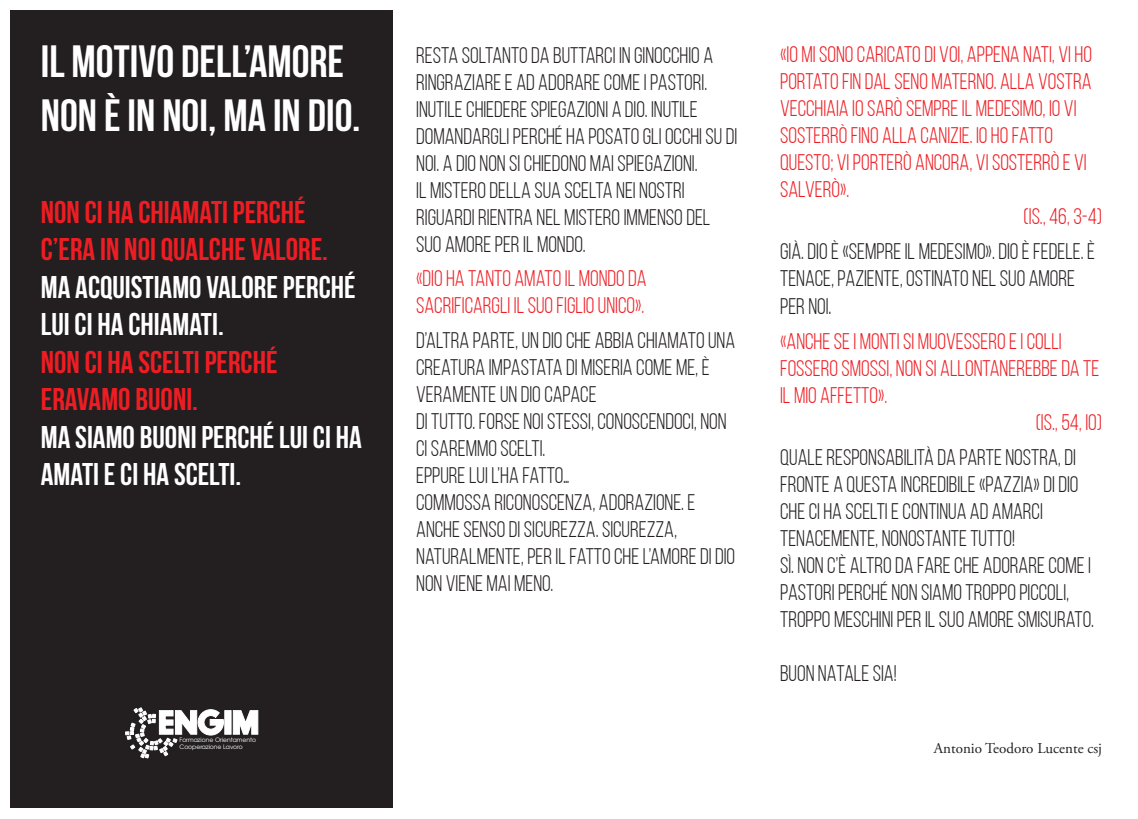
<style>
.page{position:relative;width:1138px;height:819px;background:#fff}
.page>*{position:absolute;margin:0;border:0;box-sizing:border-box;transform-origin:0 0}
.t1{font:700 45px/54px "Bebas Neue";color:#fff}
.t2{font:700 31.25px/37.5px "Bebas Neue";color:#fff}
.t3{font:700 31.25px/37.5px "Bebas Neue";color:#ee1d23}
.t4{font:22.5px/27px "Bebas Neue";color:#231f20}
.t5{font:22.5px/27px "Bebas Neue";color:#ee1d23}
.t6{font:15px "Adobe Garamond Pro";color:#231f20}
.t7{font:6px/7.2px "Te X Gyre Adventor";color:#fff}
.s1{font-size:23.75px}
</style>
<div class="page">
<div style="left:11px;top:11px;width:382px;height:797px;background:#231f20"></div>
<div style="left:225px;top:710px;width:6px;height:24px;background:#fff"></div>
<svg style="left:233px;top:710px;width:25px;height:24px"></svg>
<svg style="left:125px;top:707px;width:99px;height:52px"></svg>
<h1 class="t1" style="left:41px;top:34px;width:321px">IL MOTIVO DELL’AMORE<br>NON È IN NOI, MA IN DIO.</h1>
<h2 class="t3" style="left:41px;top:193px;width:289px">NON CI HA CHIAMATI PERCHÉ<br>C’ERA IN NOI QUALCHE VALORE.</h2>
<h2 class="t2" style="left:41px;top:268px;width:316px">MA ACQUISTIAMO VALORE PERCHÉ<br>LUI CI HA CHIAMATI.</h2>
<h2 class="t3" style="left:41px;top:343px;width:238px">NON CI HA SCELTI PERCHÉ<br>ERAVAMO BUONI.</h2>
<h2 class="t2" style="left:41px;top:418px;width:322px">MA SIAMO BUONI PERCHÉ LUI CI HA<br>AMATI E CI HA SCELTI.</h2>
<p class="t7" style="left:179px;top:735px;width:78px">Formazione Orientamento<br>Cooperazione Lavoro</p>
<p class="t4" style="left:416px;top:41px;width:323px">RESTA SOLTANTO DA BUTTARCI IN GINOCCHIO A RINGRAZIARE E AD ADORARE COME I PASTORI.<br>INUTILE CHIEDERE SPIEGAZIONI A DIO. INUTILE DOMANDARGLI PERCHÉ HA POSATO GLI OCCHI SU DI NOI. A DIO NON SI CHIEDONO MAI SPIEGAZIONI.<br>IL MISTERO DELLA SUA SCELTA NEI NOSTRI RIGUARDI RIENTRA NEL MISTERO IMMENSO DEL SUO AMORE PER IL MONDO.</p>
<p class="t5" style="left:416px;top:265px;width:232px">«DIO HA TANTO AMATO IL MONDO DA<br>SACRIFICARGLI IL SUO FIGLIO UNICO».</p>
<p class="t4" style="left:416px;top:326px;width:320px">D’ALTRA PARTE, UN DIO CHE ABBIA CHIAMATO UNA CREATURA IMPASTATA DI MISERIA COME ME, È VERAMENTE UN DIO CAPACE<br>DI TUTTO. FORSE NOI STESSI, CONOSCENDOCI, NON CI SAREMMO SCELTI.<br>EPPURE LUI L’HA FATTO…<br>COMMOSSA RICONOSCENZA, ADORAZIONE. E ANCHE SENSO DI SICUREZZA. SICUREZZA, NATURALMENTE, PER IL FATTO CHE L’AMORE DI DIO NON VIENE MAI MENO.</p>
<p class="t5" style="left:780px;top:41px;width:313px">«IO MI SONO CARICATO DI VOI, APPENA NATI, VI HO</p>
<p class="t5" style="left:780px;top:68px;width:313px">PORTATO FIN DAL SENO MATERNO. ALLA VOSTRA</p>
<p class="t5" style="left:780px;top:95px;width:298px">VECCHIAIA IO SARÒ SEMPRE IL MEDESIMO, IO VI</p>
<p class="t5" style="left:780px;top:122px;width:274px">SOSTERRÒ FINO ALLA CANIZIE. IO HO FATTO</p>
<p class="t5" style="left:780px;top:149px;width:308px">QUESTO; VI PORTERÒ ANCORA, VI SOSTERRÒ E VI</p>
<p class="t5" style="left:780px;top:176px;width:71px">SALVERÒ».</p>
<p class="t5" style="left:1023px;top:203px;width:80px">(IS., 46, 3-4)</p>
<p class="t4" style="left:780px;top:237px;width:316px;line-height:27.8px">GIÀ. DIO È «SEMPRE IL MEDESIMO». DIO È FEDELE. È<br>TENACE, PAZIENTE, OSTINATO NEL SUO AMORE<br>PER NOI<span class="s1">.</span></p>
<p class="t5" style="left:780px;top:327px;width:283px">«ANCHE SE I MONTI SI MUOVESSERO E I COLLI</p>
<p class="t5" style="left:780px;top:354px;width:321px">FOSSERO SMOSSI, NON SI ALLONTANEREBBE DA TE</p>
<p class="t5" style="left:780px;top:381px;width:109px">IL MIO AFFETTO».</p>
<p class="t5" style="left:1035px;top:408px;width:68px">(IS., 54, IO)</p>
<p class="t4" style="left:780px;top:443px;width:315px">QUALE RESPONSABILITÀ DA PARTE NOSTRA, DI FRONTE A QUESTA INCREDIBILE «PAZZIA» DI DIO CHE CI HA SCELTI E CONTINUA AD AMARCI TENACEMENTE, NONOSTANTE TUTTO!<br>SÌ. NON C’È ALTRO DA FARE CHE ADORARE COME I PASTORI PERCHÉ NON SIAMO TROPPO PICCOLI, TROPPO MESCHINI PER IL SUO AMORE SMISURATO.</p>
<p class="t4" style="left:780px;top:659px;width:118px">BUON NATALE SIA!</p>
<p class="t6" style="left:933px;top:739px;width:170px">Antonio Teodoro Lucente csj</p>
</div>
